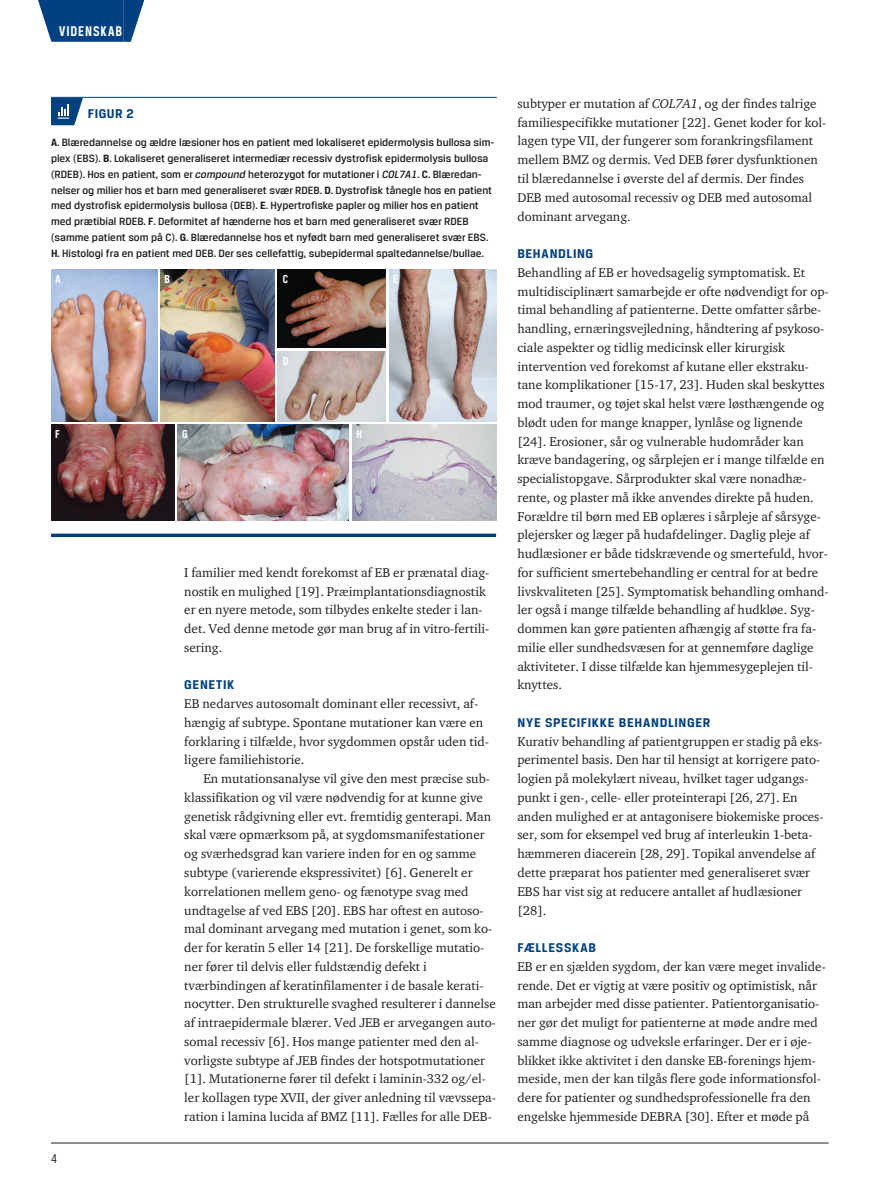
<style>
.page{position:relative;width:893px;height:1191px;background:#fff}
.page>*{position:absolute;margin:0;border:0;box-sizing:border-box;transform-origin:0 0}
.t1{font:700 15px "Breuer Condensed";letter-spacing:.065em;color:#fff}
.t2{font:700 13.5px "Breuer Text";letter-spacing:.05em;color:#014081}
.t3{font:13.5px "Breuer Condensed";color:#231f20}
.t4{font:13.05px/18.8px "ITC Charter Com";color:#231f20}
.t5{font:700 12.3px "Breuer Condensed";color:#fff}
.t6{font:500 11.25px/15.8px "Breuer Text";color:#231f20}
.s1{font-weight:700}
.s2{font-style:italic}
</style>
<div class="page">
<hr style="left:51px;top:1142px;width:778px;height:1px;background:#231f20">
<div style="left:59px;top:0;width:64px;height:42px;background:#014081"></div>
<svg style="left:38px;top:0;width:21px;height:42px"></svg>
<svg style="left:123px;top:0;width:21px;height:42px"></svg>
<hr style="left:51px;top:97px;width:37px;height:1px;background:#014081">
<hr style="left:88px;top:97px;width:409px;height:1px;background:#014081">
<svg style="left:51px;top:98px;width:32px;height:27px"></svg>
<img style="left:51px;top:269px;width:106px;height:152px">
<img style="left:160px;top:269px;width:114px;height:152px">
<img style="left:278px;top:269px;width:107px;height:79px">
<img style="left:278px;top:351px;width:107px;height:70px">
<img style="left:389px;top:269px;width:107px;height:152px">
<img style="left:51px;top:424px;width:124px;height:96px">
<img style="left:352px;top:424px;width:144px;height:96px">
<img style="left:178px;top:424px;width:171px;height:96px">
<svg style="left:51px;top:533px;width:445px;height:4px;background:#285d94"></svg>
<p class="t1" style="left:59px;top:23px;width:65px">VIDENSKAB</p>
<p class="t2" style="left:88px;top:106px;width:15px">Figur</p>
<p class="t2" style="left:126px;top:106px;width:9px">2</p>
<p class="t6" style="left:51px;top:135px;width:445px"><span class="s1">A</span>. Blæredannelse og ældre læsioner hos en patient med lokaliseret epidermolysis bullosa sim&shy;plex (EBS). <span class="s1">B</span>. Lokaliseret generaliseret intermediær recessiv dystrofisk epidermolysis bullosa (RDEB). Hos en patient, som er <span class="s2">compound</span> heterozygot for mutationer i <span class="s2">COL7A1</span>. <span class="s1">C</span>. Blæredan&shy;nelser og milier hos et barn med generaliseret svær RDEB. <span class="s1">D</span>. Dystrofisk tånegle hos en patient med dystrofisk epidermolysis bullosa (DEB). <span class="s1">E</span>. Hypertrofiske papler og milier hos en patient med prætibial RDEB. <span class="s1">F</span>. Deformitet af hænderne hos et barn med generaliseret svær RDEB (samme patient som på C). <span class="s1">G</span>. Blæredannelse hos et nyfødt barn med generaliseret svær EBS.<br><span class="s1">H</span>. Histologi fra en patient med DEB. Der ses cellefattig, subepidermal spaltedannelse/bullae.</p>
<p class="t5" style="left:55px;top:272px;width:6px">A</p>
<p class="t5" style="left:165px;top:272px;width:6px">B</p>
<p class="t5" style="left:283px;top:272px;width:7px">C</p>
<p class="t5" style="left:393px;top:272px;width:5px">E</p>
<p class="t5" style="left:283px;top:354px;width:6px">D</p>
<p class="t5" style="left:55px;top:427px;width:6px">F</p>
<p class="t5" style="left:182px;top:427px;width:7px">G</p>
<p class="t5" style="left:356px;top:427px;width:7px">H</p>
<p class="t3" style="left:51px;top:1150px;width:7px">4</p>
<p class="t4" style="left:184px;top:563px;width:307px">I familier med kendt forekomst af EB er prænatal diag&shy;nostik en mulighed [19]. Præimplantationsdiagnostik er en nyere metode, som tilbydes enkelte steder i lan&shy;det. Ved denne metode gør man brug af in vitro-fertili&shy;sering.</p>
<p class="t2" style="left:184px;top:677px;width:52px">GENETIK</p>
<p class="t4" style="left:184px;top:694px;width:306px">EB nedarves autosomalt dominant eller recessivt, af&shy;hængig af subtype. Spontane mutationer kan være en forklaring i tilfælde, hvor sygdommen opstår uden tid&shy;ligere familiehistorie.</p>
<p class="t4" style="left:184px;top:769px;width:313px;text-indent:19px">En mutationsanalyse vil give den mest præcise sub&shy;klassifikation og vil være nødvendig for at kunne give genetisk rådgivning eller evt. fremtidig genterapi. Man skal være opmærksom på, at sygdomsmanifestationer og sværhedsgrad kan variere inden for en og samme subtype (varierende ekspressivitet) [6]. Generelt er korrelationen mellem geno- og fænotype svag med undtagelse af ved EBS [20]. EBS har oftest en autoso&shy;mal dominant arvegang med mutation i genet, som ko&shy;der for keratin 5 eller 14 [21]. De forskellige mutatio&shy;ner fører til delvis eller fuldstændig defekt i tværbindingen af keratinfilamenter i de basale kerati&shy;nocytter. Den strukturelle svaghed resulterer i dannelse af intraepidermale blærer. Ved JEB er arvegangen auto&shy;somal recessiv [6]. Hos mange patienter med den al&shy;vorligste subtype af JEB findes der hotspotmutationer [1]. Mutationerne fører til defekt i laminin-332 og/el&shy;ler kollagen type XVII, der giver anledning til vævssepa&shy;ration i lamina lucida af BMZ [11]. Fælles for alle DEB-</p>
<p class="t4" style="left:517px;top:94px;width:311px">subtyper er mutation af <span class="s2">COL7A1</span>, og der findes talrige familiespecifikke mutationer [22]. Genet koder for kol&shy;lagen type VII, der fungerer som forankringsfilament mellem BMZ og dermis. Ved DEB fører dysfunktionen til blæredannelse i øverste del af dermis. Der findes DEB med autosomal recessiv og DEB med autosomal dominant arvegang.</p>
<p class="t2" style="left:517px;top:246px;width:77px">BEHANDLING</p>
<p class="t4" style="left:517px;top:263px;width:313px">Behandling af EB er hovedsagelig symptomatisk. Et multidisciplinært samarbejde er ofte nødvendigt for op&shy;timal behandling af patienterne. Dette omfatter sårbe&shy;handling, ernæringsvejledning, håndtering af psykoso&shy;ciale aspekter og tidlig medicinsk eller kirurgisk intervention ved forekomst af kutane eller ekstraku&shy;tane komplikationer [15-17, 23]. Huden skal beskyttes mod traumer, og tøjet skal helst være løsthængende og blødt uden for mange knapper, lynlåse og lignende [24]. Erosioner, sår og vulnerable hudområder kan kræve bandagering, og sårplejen er i mange tilfælde en specialistopgave. Sårprodukter skal være nonadhæ&shy;rente, og plaster må ikke anvendes direkte på huden.<br>Forældre til børn med EB oplæres i sårpleje af sårsyge&shy;plejersker og læger på hudafdelinger. Daglig pleje af hudlæsioner er både tidskrævende og smertefuld, hvor&shy;for sufficient smertebehandling er central for at bedre livskvaliteten [25]. Symptomatisk behandling omhand&shy;ler også i mange tilfælde behandling af hudkløe. Syg&shy;dommen kan gøre patienten afhængig af støtte fra fa&shy;milie eller sundhedsvæsen for at gennemføre daglige aktiviteter. I disse tilfælde kan hjemmesygeplejen til&shy;knyttes.</p>
<p class="t2" style="left:517px;top:715px;width:195px">NYE SPECIFIKKE BEHANDLINGER</p>
<p class="t4" style="left:517px;top:731px;width:308px">Kurativ behandling af patientgruppen er stadig på eks&shy;perimentel basis. Den har til hensigt at korrigere pato&shy;logien på molekylært niveau, hvilket tager udgangs&shy;punkt i gen-, celle- eller proteinterapi [26, 27]. En anden mulighed er at antagonisere biokemiske proces&shy;ser, som for eksempel ved brug af interleukin 1-beta&shy;hæmmeren diacerein [28, 29]. Topikal anvendelse af dette præparat hos patienter med generaliseret svær EBS har vist sig at reducere antallet af hudlæsioner [28].</p>
<p class="t2" style="left:517px;top:940px;width:80px">FÆLLESSKAB</p>
<p class="t4" style="left:517px;top:956px;width:310px">EB er en sjælden sygdom, der kan være meget invalide&shy;rende. Det er vigtig at være positiv og optimistisk, når man arbejder med disse patienter. Patientorganisatio&shy;ner gør det muligt for patienterne at møde andre med samme diagnose og udveksle erfaringer. Der er i øje&shy;blikket ikke aktivitet i den danske EB-forenings hjem&shy;meside, men der kan tilgås flere gode informationsfol&shy;dere for patienter og sundhedsprofessionelle fra den engelske hjemmeside DEBRA [30]. Efter et møde på</p>
</div>
